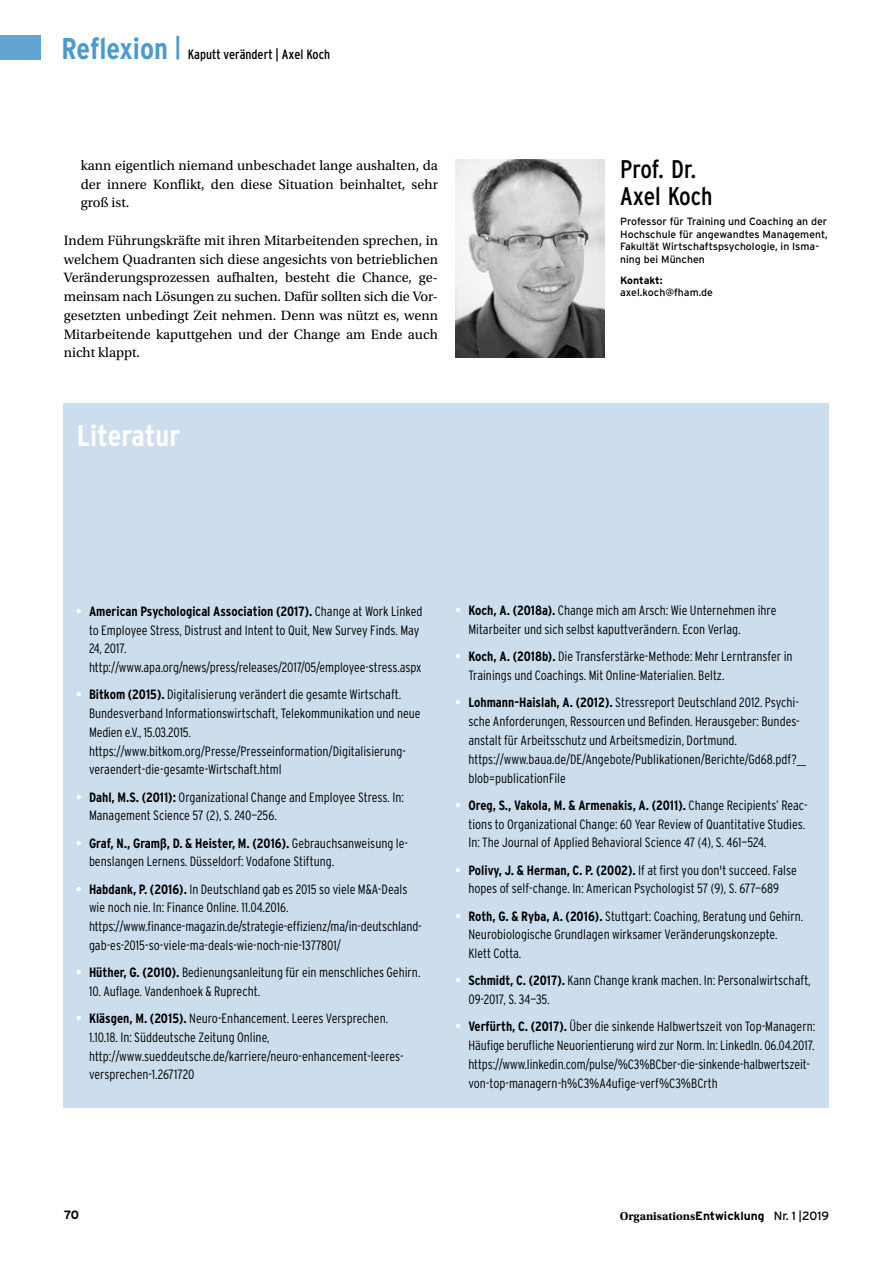
<style>
.page{position:relative;width:893px;height:1263px;background:#fff}
.page>*{position:absolute;margin:0;border:0;box-sizing:border-box;transform-origin:0 0}
.t1{font:700 condensed 30px "Interstate";color:#fff}
.t2{font:condensed 25.5px/27px "Interstate";color:#000}
.t3{font:14.25px/18.8px "Utopia Std";color:#000;text-align:justify}
.t4{font:300 condensed 13.5px/18.8px "Interstate";color:#000}
.t5{font:condensed 13.5px "Interstate";color:#000}
.t6{font:700 12px "Utopia Std";color:#000}
.t7{font:700 12px "Interstate";color:#000}
.t8{font:10.5px/12.8px "Interstate";color:#000}
.t9{font:700 10.5px "Interstate";letter-spacing:-.01em;color:#000}
.s1{font-weight:700;font-size:30px;color:#4a9bcd}
.s2{font-weight:700;color:#fff}
.s3{font-weight:700}
.s4{font-family:"Interstate"}
.s5{font-family:"Interstate";font-weight:400}
</style>
<div class="page">
<div style="left:0;top:36px;width:41px;height:24px;background:#62a4d2"></div>
<div style="left:64px;top:403px;width:765px;height:705px;background:#cde"></div>
<img style="left:455px;top:160px;width:149px;height:198px">
<p class="t5" style="left:62px;top:47px;width:270px"><span class="s1">Reflexion</span> <sup>|</sup> Kaputt verändert | Axel Koch</p>
<p class="t3" style="left:81px;top:156px;width:359px">kann eigentlich niemand unbeschadet lange aushalten, da der innere Konflikt, den diese Situation beinhaltet, sehr groß ist.</p>
<p class="t3" style="left:64px;top:231px;width:376px;text-align:left">Indem Führungskräfte mit ihren Mitarbeitenden sprechen, in welchem Quadranten sich diese angesichts von betrieblichen Veränderungsprozessen aufhalten, besteht die Chance, ge&shy;meinsam nach Lösungen zu suchen. Dafür sollten sich die Vor&shy;gesetzten unbedingt Zeit nehmen. Denn was nützt es, wenn Mitarbeitende kaputtgehen und der Change am Ende auch nicht klappt.</p>
<h1 class="t1" style="left:77px;top:418px;width:105px">Literatur</h1>
<h2 class="t2" style="left:620px;top:155px;width:94px">Prof. Dr.<br>Axel Koch</h2>
<p class="t8" style="left:620px;top:215px;width:209px">Professor für Training und Coaching an der Hochschule für angewandtes Management, Fakultät Wirtschaftspsychologie, in Isma&shy;ning bei München</p>
<p class="t9" style="left:620px;top:274px;width:44px">Kontakt:</p>
<p class="t8" style="left:620px;top:286px;width:94px">axel.koch@fham.de</p>
<p class="t4" style="left:89px;top:601px;width:335px;text-indent:-13px"><span class="s2">•</span> <span class="s3">American Psychological Association (2017).</span> Change at Work Linked to Employee Stress, Distrust and Intent to Quit, New Survey Finds. May 24, 2017. http://www.apa.org/news/press/releases/2017/05/employee-stress.aspx</p>
<p class="t4" style="left:89px;top:685px;width:333px;text-indent:-13px"><span class="s2">•</span> <span class="s3">Bitkom (2015).</span> Digitalisierung verändert die gesamte Wirtschaft.<br>Bundesverband Informationswirtschaft, Telekommunikation und neue Medien e.V., 15.03.2015. https://www.bitkom.org/Presse/Presseinformation/Digitalisierung&shy;veraendert-die-gesamte-Wirtschaft.html</p>
<p class="t4" style="left:89px;top:787px;width:316px;text-indent:-13px"><span class="s2">•</span> <span class="s3">Dahl, M.S. (2011):</span> Organizational Change and Employee Stress. In:<br>Management Science 57 (2), S. 240—256.</p>
<p class="t4" style="left:89px;top:833px;width:321px;text-indent:-13px"><span class="s2">•</span> <span class="s3">Graf, N., Gramß, D. &amp; Heister, M. (2016).</span> Gebrauchsanweisung le&shy;benslangen Lernens. Düsseldorf: Vodafone Stiftung.</p>
<p class="t4" style="left:89px;top:879px;width:333px;text-indent:-13px"><span class="s2">•</span> <span class="s3">Habdank, P. (2016).</span> In Deutschland gab es 2015 so viele M&amp;A-Deals wie noch nie. In: Finance Online. 11.04.2016. https://www.finance-magazin.de/strategie-effizienz/ma/in-deutschland&shy;gab-es-2015-so-viele-ma-deals-wie-noch-nie-1377801/</p>
<p class="t4" style="left:76px;top:963px;width:346px"><span class="s2">•</span> <span class="s3">Hüther, G. (2010).</span> Bedienungsanleitung für ein menschliches Gehirn.</p>
<p class="t4" style="left:89px;top:981px;width:173px">10. Auflage. Vandenhoek &amp; Ruprecht.</p>
<p class="t4" style="left:89px;top:1009px;width:315px;text-indent:-13px"><span class="s2">•</span> <span class="s3">Kläsgen, M. (2015).</span> Neuro-Enhancement. Leeres Versprechen.<br>1.10.18. In: Süddeutsche Zeitung Online, http://www.sueddeutsche.de/karriere/neuro-enhancement-leeres&shy;versprechen-1.2671720</p>
<p class="t4" style="left:468px;top:601px;width:310px;text-indent:-13px"><span class="s2">•</span> <span class="s3">Koch, A. (2018a).</span> Change mich am Arsch: Wie Unternehmen ihre<br>Mitarbeiter und sich selbst kaputtverändern. Econ Verlag.</p>
<p class="t4" style="left:468px;top:647px;width:326px;text-indent:-13px"><span class="s2">•</span> <span class="s3">Koch, A. (2018b).</span> Die Transferstärke-Methode: Mehr Lerntransfer in<br>Trainings und Coachings. Mit Online-Materialien. Beltz.</p>
<p class="t4" style="left:468px;top:693px;width:339px;text-indent:-13px"><span class="s2">•</span> <span class="s3">Lohmann-Haislah, A. (2012).</span> Stressreport Deutschland 2012. Psychi&shy;sche Anforderungen, Ressourcen und Befinden. Herausgeber: Bundes&shy;anstalt für Arbeitsschutz und Arbeitsmedizin, Dortmund. https://www.baua.de/DE/Angebote/Publikationen/Berichte/Gd68.pdf?__ blob=publicationFile</p>
<p class="t4" style="left:468px;top:795px;width:341px;text-indent:-13px"><span class="s2">•</span> <span class="s3">Oreg, S., Vakola, M. &amp; Armenakis, A. (2011).</span> Change Recipients’ Reac&shy;tions to Organizational Change: 60 Year Review of Quantitative Studies.<br>In: The Journal of Applied Behavioral Science 47 (4), S. 461—524.</p>
<p class="t4" style="left:456px;top:860px;width:343px;text-align:center"><span class="s2">•</span> <span class="s3">Polivy, J. &amp; Herman, C. P. (2002).</span> If at first you don't succeed. False hopes of self-change. In: American Psychologist 57 (9), S. 677—689</p>
<p class="t4" style="left:468px;top:906px;width:336px;text-indent:-13px"><span class="s2">•</span> <span class="s3">Roth, G. &amp; Ryba, A. (2016).</span> Stuttgart: Coaching, Beratung und Gehirn.<br>Neurobiologische Grundlagen wirksamer Veränderungskonzepte.<br>Klett Cotta.</p>
<p class="t4" style="left:468px;top:971px;width:344px;text-indent:-13px"><span class="s2">•</span> <span class="s3">Schmidt, C. (2017).</span> Kann Change krank machen. In: Personalwirtschaft,<br>09-2017, S. 34—35.</p>
<p class="t4" style="left:468px;top:1017px;width:348px;text-indent:-13px"><span class="s2">•</span> <span class="s3">Verfürth, C. (2017).</span> Über die sinkende Halbwertszeit von Top-Managern:<br>Häufige berufliche Neuorientierung wird zur Norm. In: LinkedIn. 06.04.2017. https://www.linkedin.com/pulse/%C3%BCber-die-sinkende-halbwertszeit&shy;von-top-managern-h%C3%A4ufige-verf%C3%BCrth</p>
<p class="t7" style="left:64px;top:1208px;width:17px">70</p>
<p class="t6" style="left:620px;top:1209px;width:211px">Organisations<span class="s4">Entwicklung</span> <span class="s5">Nr. 1 |2019</span></p>
</div>
